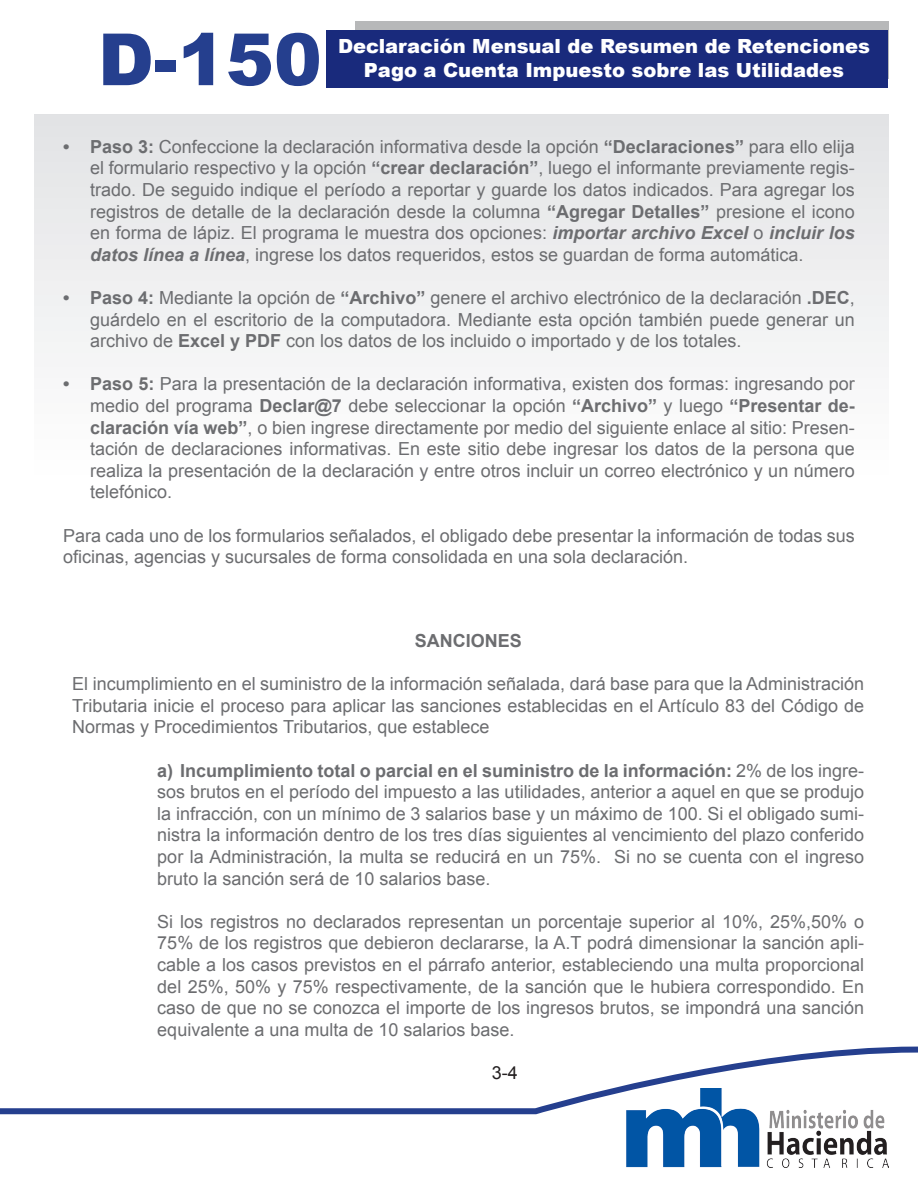
<style>
.page{position:relative;width:918px;height:1191px;background:#fff}
.page>*{position:absolute;margin:0;border:0;box-sizing:border-box;transform-origin:0 0}
.t1{font:900 72px "Arial";color:#253f8e}
.t2{font:900 19.5px "Arial";color:#fff}
.t3{font:18px/21.6px "Arial";color:#6c6d70;text-align:justify}
.t4{font:700 18px "Arial";color:#6c6d70}
.t5{font:18px "Arial";color:#231f20}
.s1{font-weight:700}
.s2{font-weight:700;font-style:italic}
</style>
<div class="page">
<div style="left:34px;top:115px;width:854px;height:916px;background:linear-gradient(to bottom,#ecedee,#fff)"></div>
<svg style="left:0;top:1046px;width:918px;height:69px"></svg>
<img style="left:625px;top:1089px;width:263px;height:78px">
<div style="left:355px;top:21px;width:533px;height:58px;background:#b7b8b9"></div>
<div style="left:326px;top:30px;width:562px;height:58px;background:#192a7c"></div>
<p class="t1" style="left:98px;top:7px;width:226px">D-150</p>
<p class="t2" style="left:338px;top:32px;width:533px">Declaración Mensual de Resumen de Retenciones</p>
<p class="t2" style="left:364px;top:56px;width:482px">Pago a Cuenta Impuesto sobre las Utilidades</p>
<p class="t3" style="left:90px;top:136px;width:766px;text-indent:-27px"><span class="s1">• Paso 3:</span> Confeccione la declaración informativa desde la opción <span class="s1">“Declaraciones”</span> para ello elija el formulario respectivo y la opción <span class="s1">“crear declaración”</span>, luego el informante previamente regis&shy;trado. De seguido indique el período a reportar y guarde los datos indicados. Para agregar los registros de detalle de la declaración desde la columna <span class="s1">“Agregar Detalles”</span> presione el icono en forma de lápiz. El programa le muestra dos opciones: <span class="s2">importar archivo Excel</span> o <span class="s2">incluir los datos línea a línea</span>, ingrese los datos requeridos, estos se guardan de forma automática.</p>
<p class="t3" style="left:90px;top:287px;width:766px;text-indent:-27px"><span class="s1">• Paso 4:</span> Mediante la opción de <span class="s1">“Archivo”</span> genere el archivo electrónico de la declaración <span class="s1">.DEC</span>, guárdelo en el escritorio de la computadora. Mediante esta opción también puede generar un archivo de <span class="s1">Excel y PDF</span> con los datos de los incluido o importado y de los totales.</p>
<p class="t3" style="left:90px;top:373px;width:766px;text-indent:-27px"><span class="s1">• Paso 5:</span> Para la presentación de la declaración informativa, existen dos formas: ingresando por medio del programa <span class="s1">Declar@7</span> debe seleccionar la opción <span class="s1">“Archivo”</span> y luego <span class="s1">“Presentar de&shy;claración vía web”</span>, o bien ingrese directamente por medio del siguiente enlace al sitio: Presen&shy;tación de declaraciones informativas. En este sitio debe ingresar los datos de la persona que realiza la presentación de la declaración y entre otros incluir un correo electrónico y un número telefónico.</p>
<p class="t3" style="left:63px;top:525px;width:793px">Para cada uno de los formularios señalados, el obligado debe presentar la información de todas sus oficinas, agencias y sucursales de forma consolidada en una sola declaración.</p>
<p class="t4" style="left:415px;top:628px;width:109px">SANCIONES</p>
<p class="t3" style="left:72px;top:673px;width:793px">El incumplimiento en el suministro de la información señalada, dará base para que la Administración Tributaria inicie el proceso para aplicar las sanciones establecidas en el Artículo 83 del Código de Normas y Procedimientos Tributarios, que establece</p>
<p class="t3" style="left:157px;top:759px;width:708px"><span class="s1">a) Incumplimiento total o parcial en el suministro de la información:</span> 2% de los ingre&shy;sos brutos en el período del impuesto a las utilidades, anterior a aquel en que se produjo la infracción, con un mínimo de 3 salarios base y un máximo de 100. Si el obligado sumi&shy;nistra la información dentro de los tres días siguientes al vencimiento del plazo conferido por la Administración, la multa se reducirá en un 75%. Si no se cuenta con el ingreso bruto la sanción será de 10 salarios base.</p>
<p class="t3" style="left:157px;top:911px;width:708px">Si los registros no declarados representan un porcentaje superior al 10%, 25%,50% o 75% de los registros que debieron declararse, la A.T podrá dimensionar la sanción apli&shy;cable a los casos previstos en el párrafo anterior, estableciendo una multa proporcional del 25%, 50% y 75% respectivamente, de la sanción que le hubiera correspondido. En caso de que no se conozca el importe de los ingresos brutos, se impondrá una sanción equivalente a una multa de 10 salarios base.</p>
<p class="t5" style="left:492px;top:1061px;width:28px">3-4</p>
</div>
